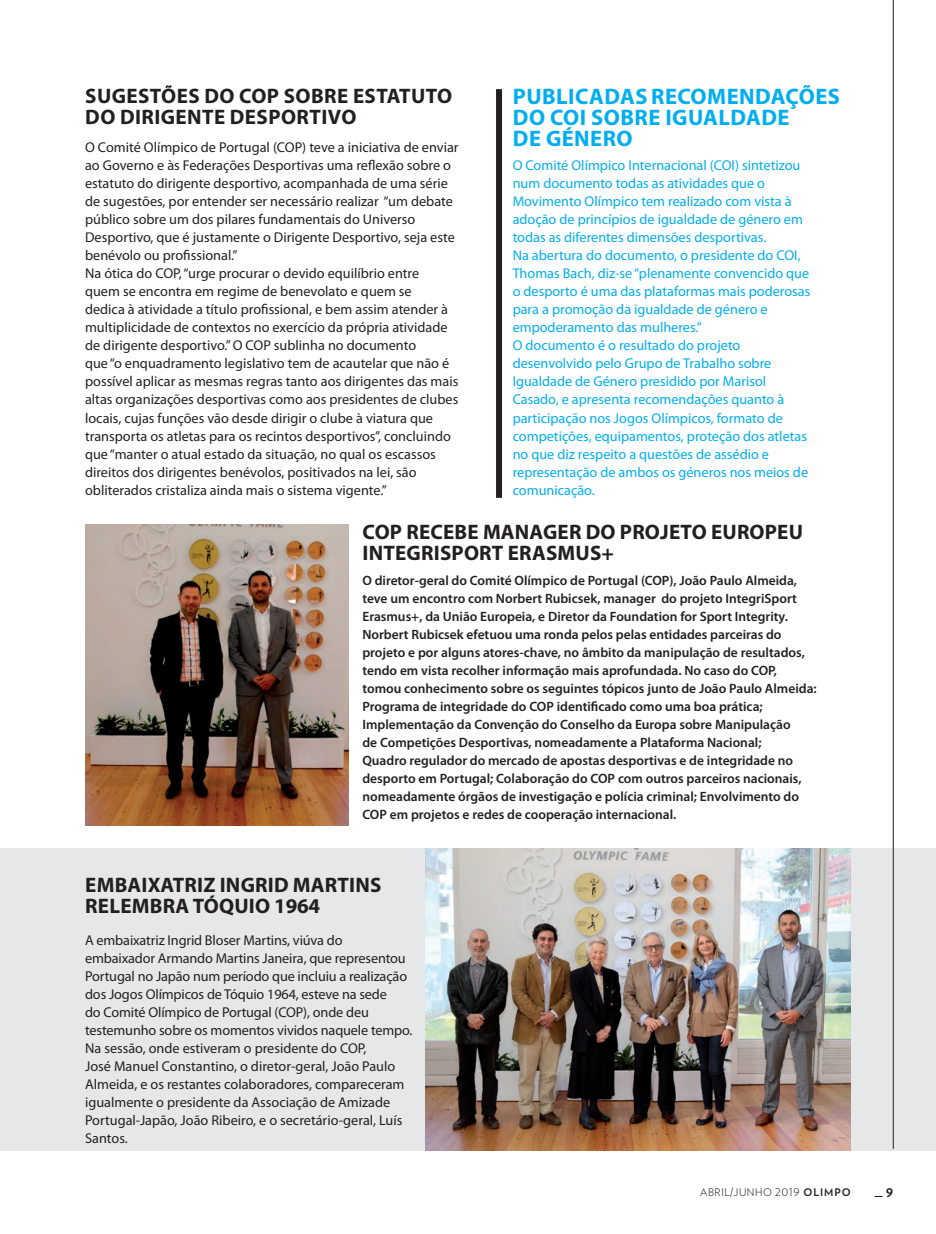
<style>
.page{position:relative;width:936px;height:1234px;background:#fff}
.page>*{position:absolute;margin:0;border:0;box-sizing:border-box;transform-origin:0 0}
._01_noticias02_tit{font:700 22.5px/21px "Myriad Pro";letter-spacing:.02em;color:#00aeef}
._01_noticias01_tit{font:700 21px/21px "Myriad Pro";letter-spacing:.01em;color:#231f20}
._01_noticias03_tit{font:700 21px/21px "Myriad Pro";letter-spacing:.02em;color:#231f20}
.t1{font:700 15px "Verlag";color:#231f20}
._01noticias03_txt{font:14.25px/18px "Myriad Pro";color:#231f20}
._01_noticias02_txt{font:14.25px/18px "Myriad Pro";color:#00aeef}
._01_noticias01_txt{font:600 13.5px/18px "Myriad Pro";color:#231f20;text-align:justify}
.t2{font:300 10.5px "Verlag";letter-spacing:.05em;color:#231f20}
.s1{font-weight:700}
</style>
<div class="page">
<img style="left:85px;top:524px;width:264px;height:301px">
<div style="left:0;top:848px;width:935px;height:302px;background:#e6e7e9"></div>
<img style="left:425px;top:848px;width:425px;height:302px">
<div style="left:496px;top:89px;width:6px;height:408px;background:#231f20"></div>
<hr style="left:892px;top:0;width:1px;height:1148px;background:#231f20">
<p class="_01_noticias03_tit" style="left:85px;top:85px;width:368px">SUGESTÕES DO COP SOBRE ESTATUTO<br>DO DIRIGENTE DESPORTIVO</p>
<p class="_01noticias03_txt" style="left:85px;top:138px;width:375px">O Comité Olímpico de Portugal (COP) teve a iniciativa de enviar ao Governo e às Federações Desportivas uma reflexão sobre o estatuto do dirigente desportivo, acompanhada de uma série de sugestões, por entender ser necessário realizar “um debate público sobre um dos pilares fundamentais do Universo Desportivo, que é justamente o Dirigente Desportivo, seja este benévolo ou profissional.”</p>
<p class="_01noticias03_txt" style="left:85px;top:264px;width:375px">Na ótica do COP, “urge procurar o devido equilíbrio entre<br>quem se encontra em regime de benevolato e quem se<br>dedica à atividade a título profissional, e bem assim atender à multiplicidade de contextos no exercício da própria atividade de dirigente desportivo.” O COP sublinha no documento<br>que “o enquadramento legislativo tem de acautelar que não é possível aplicar as mesmas regras tanto aos dirigentes das mais altas organizações desportivas como aos presidentes de clubes locais, cujas funções vão desde dirigir o clube à viatura que transporta os atletas para os recintos desportivos”, concluindo que “manter o atual estado da situação, no qual os escassos direitos dos dirigentes benévolos, positivados na lei, são obliterados cristaliza ainda mais o sistema vigente.”</p>
<p class="_01_noticias02_tit" style="left:513px;top:85px;width:328px">PUBLICADAS RECOMENDAÇÕES<br>DO COI SOBRE IGUALDADE</p>
<p class="_01_noticias02_tit" style="left:513px;top:127px;width:121px">DE GÉNERO</p>
<p class="_01_noticias02_txt" style="left:512px;top:156px;width:292px">O Comité Olímpico Internacional (COI) sintetizou num documento todas as atividades que o Movimento Olímpico tem realizado com vista à adoção de princípios de igualdade de género em todas as diferentes dimensões desportivas.</p>
<p class="_01_noticias02_txt" style="left:512px;top:246px;width:299px">Na abertura do documento, o presidente do COI, Thomas Bach, diz-se “plenamente convencido que o desporto é uma das plataformas mais poderosas para a promoção da igualdade de género e empoderamento das mulheres.”</p>
<p class="_01_noticias02_txt" style="left:512px;top:336px;width:297px">O documento é o resultado do projeto desenvolvido pelo Grupo de Trabalho sobre Igualdade de Género presidido por Marisol Casado, e apresenta recomendações quanto à participação nos Jogos Olímpicos, formato de competições, equipamentos, proteção dos atletas no que diz respeito a questões de assédio e representação de ambos os géneros nos meios de comunicação.</p>
<p class="_01_noticias01_tit" style="left:362px;top:521px;width:442px">COP RECEBE MANAGER DO PROJETO EUROPEU</p>
<p class="_01_noticias01_tit" style="left:362px;top:542px;width:253px">INTEGRISPORT ERASMUS+</p>
<p class="_01_noticias01_txt" style="left:362px;top:570px;width:436px">O diretor-geral do Comité Olímpico de Portugal (COP), João Paulo Almeida, teve um encontro com Norbert Rubicsek, manager do projeto IntegriSport Erasmus+, da União Europeia, e Diretor da Foundation for Sport Integrity.</p>
<p class="_01_noticias01_txt" style="left:362px;top:624px;width:456px;text-align:left">Norbert Rubicsek efetuou uma ronda pelos pelas entidades parceiras do projeto e por alguns atores-chave, no âmbito da manipulação de resultados, tendo em vista recolher informação mais aprofundada. No caso do COP, tomou conhecimento sobre os seguintes tópicos junto de João Paulo Almeida:<br>Programa de integridade do COP identificado como uma boa prática; Implementação da Convenção do Conselho da Europa sobre Manipulação<br>de Competições Desportivas, nomeadamente a Plataforma Nacional;<br>Quadro regulador do mercado de apostas desportivas e de integridade no desporto em Portugal; Colaboração do COP com outros parceiros nacionais, nomeadamente órgãos de investigação e polícia criminal; Envolvimento do COP em projetos e redes de cooperação internacional.</p>
<p class="_01_noticias01_tit" style="left:85px;top:873px;width:298px">EMBAIXATRIZ INGRID MARTINS<br>RELEMBRA TÓQUIO 1964</p>
<p class="_01noticias03_txt" style="left:85px;top:930px;width:329px">A embaixatriz Ingrid Bloser Martins, viúva do embaixador Armando Martins Janeira, que representou Portugal no Japão num período que incluiu a realização dos Jogos Olímpicos de Tóquio 1964, esteve na sede<br>do Comité Olímpico de Portugal (COP), onde deu testemunho sobre os momentos vividos naquele tempo.</p>
<p class="_01noticias03_txt" style="left:85px;top:1038px;width:321px">Na sessão, onde estiveram o presidente do COP,<br>José Manuel Constantino, o diretor-geral, João Paulo Almeida, e os restantes colaboradores, compareceram igualmente o presidente da Associação de Amizade Portugal-Japão, João Ribeiro, e o secretário-geral, Luís Santos.</p>
<p class="t2" style="left:700px;top:1183px;width:152px">ABRIL/JUNHO 2019 <span class="s1">OLIMPO</span></p>
<p class="t1" style="left:874px;top:1179px;width:20px">_ 9</p>
</div>
